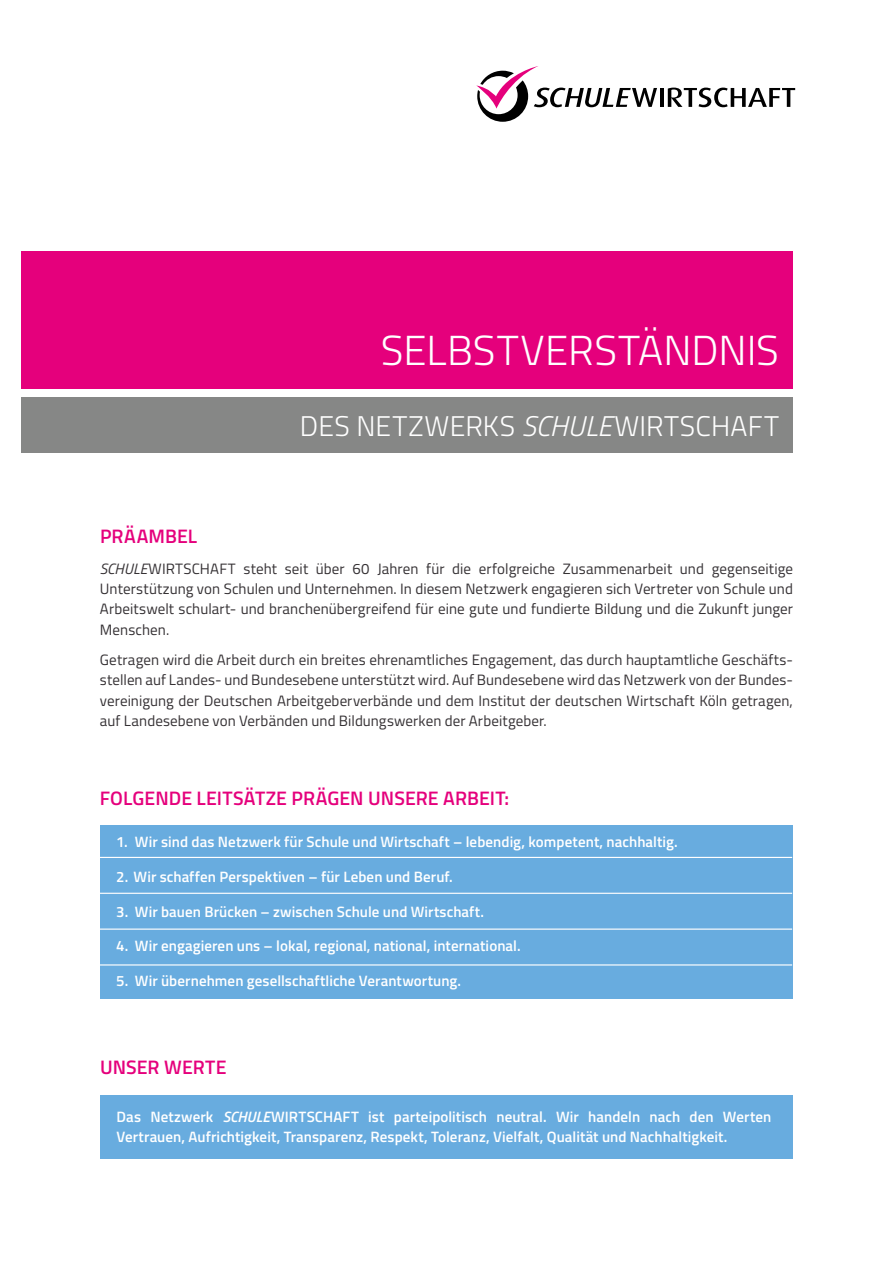
<style>
.page{position:relative;width:893px;height:1263px;background:#fff}
.page>*{position:absolute;margin:0;border:0;box-sizing:border-box;transform-origin:0 0}
.t1{font:300 42px "Titillium";color:#fff}
.t2{font:300 28.5px "Titillium";letter-spacing:.01em;color:#fff}
.t3{font:600 19.5px "Titillium";letter-spacing:.005em;color:#e5007c}
.t4{font:15px/20.2px "Titillium";letter-spacing:.005em;color:#353134;text-align:justify}
.t5{font:600 15px/20.2px "Titillium";letter-spacing:.005em;color:#fff}
.s1{font-style:italic}
</style>
<div class="page">
<div style="left:101px;top:1095px;width:692px;height:64px;background:#68acdf"></div>
<div style="left:101px;top:824px;width:692px;height:174px;background:#68acdf"></div>
<hr style="left:100px;top:857px;width:692px;height:1px;background:#fff">
<hr style="left:100px;top:893px;width:692px;height:1px;background:#fff">
<hr style="left:100px;top:928px;width:692px;height:2px;background:#fff">
<hr style="left:100px;top:964px;width:692px;height:1px;background:#fff">
<hr style="left:660px;top:88px;width:4px;height:19px;background:#000">
<svg style="left:668px;top:88px;width:127px;height:19px"></svg>
<svg style="left:476px;top:66px;width:181px;height:56px"></svg>
<div style="left:21px;top:397px;width:772px;height:55px;background:#868786"></div>
<div style="left:21px;top:251px;width:772px;height:137px;background:#e5007c"></div>
<h1 class="t1" style="left:381px;top:320px;width:400px">SELBSTVERSTÄNDNIS</h1>
<h3 class="t3" style="left:100px;top:522px;width:99px">PRÄAMBEL</h3>
<h2 class="t2" style="left:300px;top:405px;width:481px">DES NETZWERKS <span class="s1">SCHULE</span>WIRTSCHAFT</h2>
<p class="t4" style="left:100px;top:558px;width:695px"><span class="s1">SCHULE</span>WIRTSCHAFT steht seit über 60 Jahren für die erfolgreiche Zusammenarbeit und gegenseitige Unterstützung von Schulen und Unternehmen. In diesem Netzwerk engagieren sich Vertreter von Schule und Arbeitswelt schulart- und branchenübergreifend für eine gute und fundierte Bildung und die Zukunft junger Menschen.</p>
<p class="t4" style="left:100px;top:649px;width:695px">Getragen wird die Arbeit durch ein breites ehrenamtliches Engagement, das durch hauptamtliche Geschäfts&shy;stellen auf Landes- und Bundesebene unterstützt wird. Auf Bundesebene wird das Netzwerk von der Bundes&shy;vereinigung der Deutschen Arbeitgeberverbände und dem Institut der deutschen Wirtschaft Köln getragen, auf Landesebene von Verbänden und Bildungswerken der Arbeitgeber.</p>
<h3 class="t3" style="left:100px;top:783px;width:411px">FOLGENDE LEITSÄTZE PRÄGEN UNSERE ARBEIT:</h3>
<p class="t5" style="left:116px;top:831px;width:563px">1. Wir sind das Netzwerk für Schule und Wirtschaft – lebendig, kompetent, nachhaltig.</p>
<p class="t5" style="left:116px;top:866px;width:338px">2. Wir schaffen Perspektiven – für Leben und Beruf.</p>
<p class="t5" style="left:116px;top:900px;width:369px">3. Wir bauen Brücken – zwischen Schule und Wirtschaft.</p>
<p class="t5" style="left:116px;top:935px;width:406px">4. Wir engagieren uns – lokal, regional, national, international.</p>
<p class="t5" style="left:116px;top:970px;width:346px">5. Wir übernehmen gesellschaftliche Verantwortung.</p>
<h3 class="t3" style="left:100px;top:1052px;width:128px">UNSER WERTE</h3>
<p class="t5" style="left:116px;top:1105px;width:656px">Das Netzwerk <span class="s1">SCHULE</span>WIRTSCHAFT ist parteipolitisch neutral. Wir handeln nach den Werten<br>Vertrauen, Aufrichtigkeit, Transparenz, Respekt, Toleranz, Vielfalt, Qualität und Nachhaltigkeit.</p>
</div>
